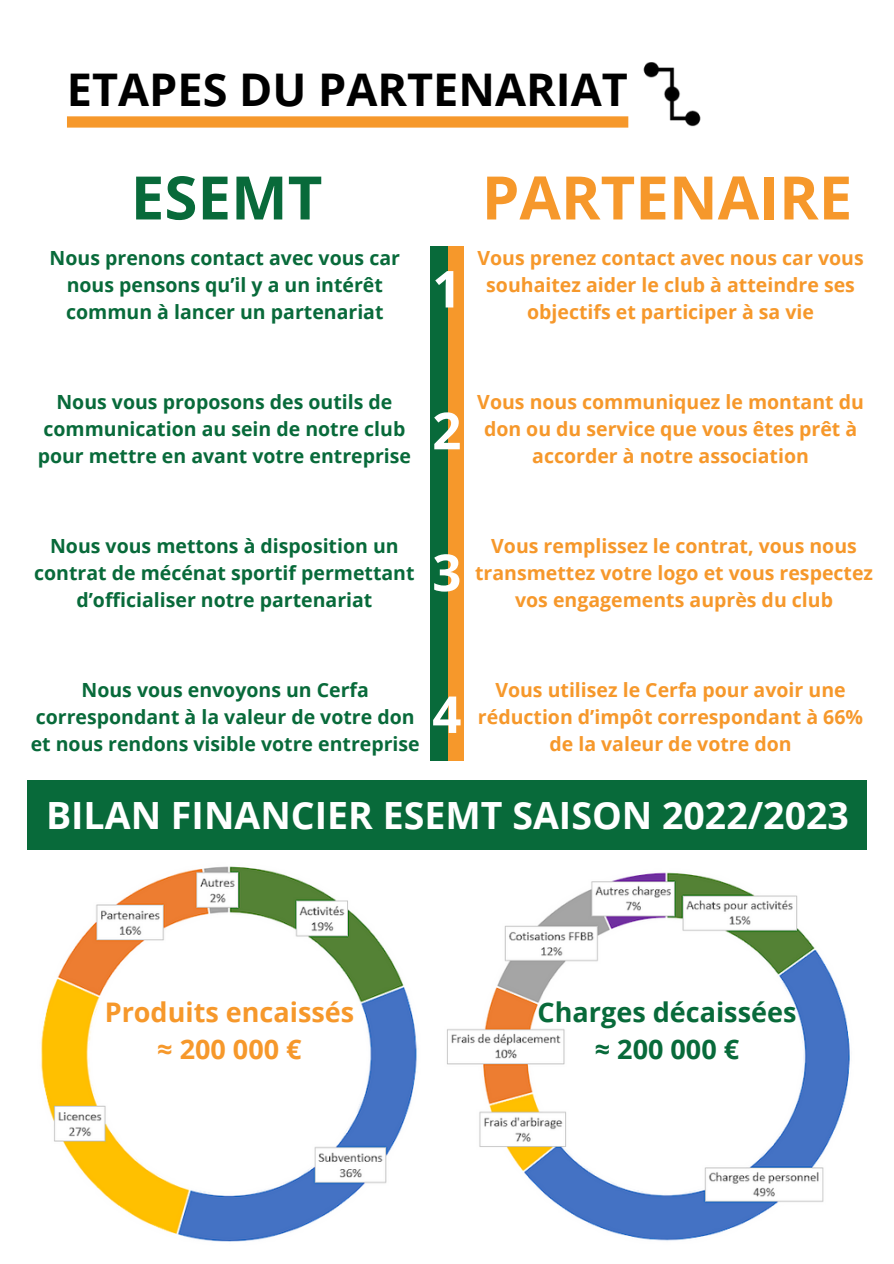
<style>
.page{position:relative;width:894px;height:1264px;background:#fff}
.page>*{position:absolute;margin:0;border:0;box-sizing:border-box;transform-origin:0 0}
.t1{font:700 60px "Open Sans";color:#f6982b}
.t2{font:700 60px "Open Sans";color:#086a3a}
.t3{font:700 51px "Open Sans";color:#fff}
.t4{font:700 45px "Open Sans";color:#000}
.t5{font:700 37.5px "Open Sans";color:#fff}
.t6{font:700 27px/37.2px "Open Sans";color:#f6982b;text-align:center}
.t7{font:700 27px/37.2px "Open Sans";color:#086a3a;text-align:center}
.t8{font:700 19.5px/27px "Open Sans";color:#086a3a;text-align:center}
.t9{font:700 19.5px/27px "Open Sans";color:#f6982b;text-align:center}
</style>
<div class="page">
<div style="left:67px;top:116px;width:561px;height:12px;background:#f6982b"></div>
<img style="left:643px;top:62px;width:58px;height:65px">
<div style="left:446px;top:246px;width:18px;height:514px;background:#f6982b"></div>
<div style="left:430px;top:246px;width:17px;height:514px;background:#086a3a"></div>
<img style="left:41px;top:866px;width:376px;height:376px">
<img style="left:447px;top:872px;width:403px;height:369px">
<div style="left:28px;top:779px;width:838px;height:70px;background:#086a3a"></div>
<h1 class="t4" style="left:67px;top:58px;width:562px">ETAPES DU PARTENARIAT</h1>
<h2 class="t2" style="left:131px;top:155px;width:193px">ESEMT</h2>
<h2 class="t1" style="left:481px;top:155px;width:372px">PARTENAIRE</h2>
<h2 class="t8" style="left:50px;top:243px;width:352px">Nous prenons contact avec vous car nous pensons qu’il y a un intérêt commun à lancer un partenariat</h2>
<h2 class="t9" style="left:477px;top:244px;width:387px">Vous prenez contact avec nous car vous souhaitez aider le club à atteindre ses objectifs et participer à sa vie</h2>
<p class="t3" style="left:432px;top:253px;width:31px">1</p>
<p class="t8" style="left:38px;top:387px;width:375px">Nous vous proposons des outils de communication au sein de notre club pour mettre en avant votre entreprise</p>
<p class="t9" style="left:477px;top:387px;width:388px">Vous nous communiquez le montant du don ou du service que vous êtes prêt à accorder à notre association</p>
<p class="t3" style="left:432px;top:395px;width:31px">2</p>
<p class="t8" style="left:34px;top:531px;width:382px">Nous vous mettons à disposition un contrat de mécénat sportif permettant d’officialiser notre partenariat</p>
<p class="t9" style="left:475px;top:531px;width:399px">Vous remplissez le contrat, vous nous transmettez votre logo et vous respectez vos engagements auprès du club</p>
<p class="t3" style="left:432px;top:536px;width:31px">3</p>
<h4 class="t8" style="left:31px;top:676px;width:390px">Nous vous envoyons un Cerfa correspondant à la valeur de votre don et nous rendons visible votre entreprise</h4>
<p class="t9" style="left:478px;top:676px;width:386px">Vous utilisez le Cerfa pour avoir une réduction d’impôt correspondant à 66% de la valeur de votre don</p>
<p class="t3" style="left:432px;top:678px;width:31px">4</p>
<h5 class="t5" style="left:46px;top:789px;width:804px">BILAN FINANCIER ESEMT SAISON 2022/2023</h5>
<p class="t6" style="left:105px;top:993px;width:251px">Produits encaissés ≈ 200 000 €</p>
<h5 class="t7" style="left:537px;top:993px;width:260px">Charges décaissées ≈ 200 000 €</h5>
</div>
